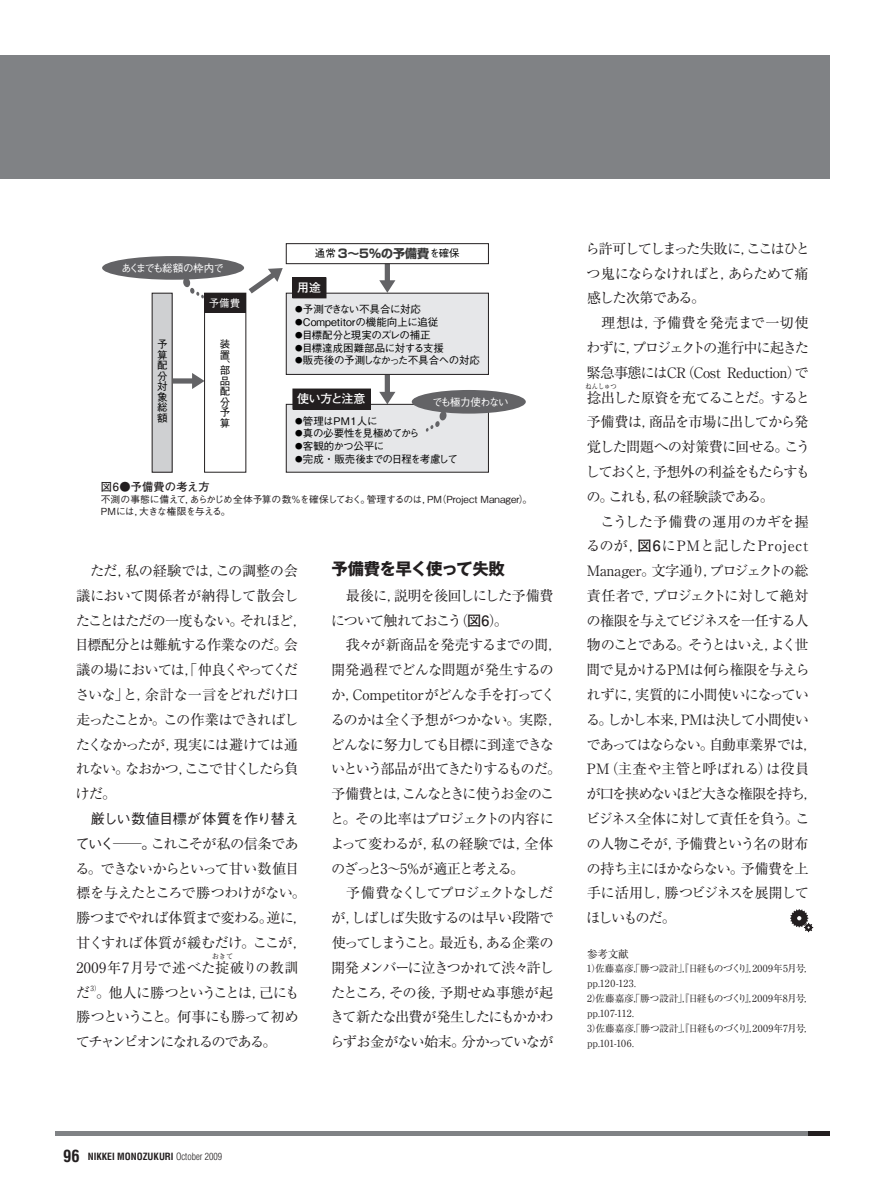
<style>
.page{position:relative;width:885px;height:1191px;background:#fff}
.page>*{position:absolute;margin:0;border:0;box-sizing:border-box;transform-origin:0 0}
.t1{font:700 16.5px "Gothic MB101 Pro";letter-spacing:-.04em;color:#231f20}
.t2{font:14.25px/24.8px "Ryumin Pro";letter-spacing:-.065em;color:#231f20}
.t3{font:500 14.25px "Gothic BBB Pro";letter-spacing:-.04em;color:#231f20}
.t4{font:700 12px "Shin Go Pro";color:#383838}
.t5{font:700 12px "Futo Go B101 Pro";letter-spacing:-.035em;color:#fff}
.t6{font:700 11.25px "Futo Go B101 Pro";letter-spacing:.01em;color:#231f20}
.t7{font:500 10.5px/10.5px "Gothic BBB Pro";letter-spacing:-.03em;color:#000;text-align:justify}
.t8{font:500 10.5px "Gothic BBB Pro";color:#000}
.t9{font:500 10.5px "Gothic BBB Pro";letter-spacing:-.08em;color:#fff}
.t10{font:500 10.5px "Gothic BBB Pro";letter-spacing:-.11em;color:#000}
.t11{font:500 10.5px "Gothic BBB Pro";letter-spacing:-.05em;color:#000}
.t12{font:500 10.5px "Gothic BBB Pro";letter-spacing:-.065em;color:#000}
.t13{font:10.5px "Ryumin Pro";color:#231f20}
.t14{font:9.75px/15px "Ryumin Pro";letter-spacing:-.015em;color:#231f20}
.t15{font:500 9.75px/12.8px "Gothic BBB Pro";letter-spacing:-.015em;color:#231f20}
.t16{font:700 condensed 9.75px "Helvetica";color:#231f20}
.t17{font:7.2px "Ryumin Pro";color:#231f20;scale:.87 1}
.t18{font:7.2px "Ryumin Pro";color:#231f20}
.s1{font-family:"Gothic BBB Pro";font-weight:500;font-size:10.5px;color:#000}
.s2{font-size:7.5px}
.s3{font-family:"Gothic BBB Pro";font-weight:500}
.s4{font-family:"Futo Go B101 Pro";font-weight:700}
.s5{font-size:16.5px}
.s6{font-weight:300}
</style>
<div class="page">
<div style="left:0;top:55px;width:829px;height:124px;background:#808285"></div>
<hr style="left:55px;top:1131px;width:774px;height:4px;background:#808285">
<hr style="left:808px;top:1131px;width:21px;height:4px;background:#231f20">
<svg style="left:379px;top:264px;width:16px;height:29px"></svg>
<svg style="left:172px;top:373px;width:32px;height:16px"></svg>
<svg style="left:248px;top:268px;width:35px;height:25px"></svg>
<div style="left:152px;top:293px;width:20px;height:179px;background:#cfd0d2"></div>
<div style="left:204px;top:293px;width:42px;height:179px;border:1px solid #231f20"></div>
<svg style="left:379px;top:375px;width:16px;height:29px"></svg>
<div style="left:286px;top:243px;width:202px;height:21px;border:1px solid #231f20"></div>
<div style="left:286px;top:293px;width:202px;height:81px;background:#e6e7e9"></div>
<div style="left:286px;top:293px;width:202px;height:82px;border:1px solid #231f20"></div>
<svg style="left:183px;top:279px;width:21px;height:19px"></svg>
<div style="left:102px;top:256px;width:142px;height:24px;background:#636366;border-radius:50%"></div>
<div style="left:293px;top:278px;width:33px;height:20px;background:#231f20"></div>
<div style="left:292px;top:277px;width:34px;height:21px;border:1px solid #231f20"></div>
<div style="left:286px;top:404px;width:202px;height:68px;background:#e6e7e9"></div>
<div style="left:286px;top:404px;width:202px;height:68px;border:1px solid #231f20"></div>
<div style="left:293px;top:389px;width:77px;height:20px;background:#231f20"></div>
<div style="left:204px;top:293px;width:42px;height:20px;background:#231f20"></div>
<svg style="left:425px;top:411px;width:22px;height:21px"></svg>
<div style="left:411px;top:390px;width:114px;height:23px;background:#636366;border-radius:50%"></div>
<svg style="left:790px;top:909px;width:23px;height:23px"></svg>
<p class="t9" style="left:121px;top:259px;width:104px">あくまでも総額の枠内で</p>
<p class="t9" style="left:209px;top:294px;width:33px">予備費</p>
<p class="t7" style="left:157px;top:338px;width:12px">予算配分対象総額</p>
<p class="t7" style="left:220px;top:338px;width:12px">装置、</p>
<p class="t7" style="left:220px;top:364px;width:12px">部品配分予算</p>
<p class="t4" style="left:315px;top:244px;width:146px"><span class="s1">通常</span> 3～5％の予備費<span class="s1">を確保</span></p>
<p class="t5" style="left:297px;top:277px;width:25px">用途</p>
<p class="t7" style="left:295px;top:303px;width:127px"><span class="s2">●</span>予測できない不具合に対応</p>
<p class="t8" style="left:295px;top:314px;width:144px"><span class="s2">●</span>Competitorの機能向上に追従</p>
<p class="t11" style="left:295px;top:326px;width:137px"><span class="s2">●</span>目標配分と現実のズレの補正</p>
<p class="t8" style="left:295px;top:339px;width:150px"><span class="s2">●</span>目標達成困難部品に対する支援</p>
<p class="t7" style="left:295px;top:354px;width:186px"><span class="s2">●</span>販売後の予測しなかった不具合への対応</p>
<p class="t5" style="left:297px;top:389px;width:70px">使い方と注意</p>
<p class="t9" style="left:432px;top:393px;width:78px">でも極力使わない</p>
<p class="t7" style="left:295px;top:414px;width:84px"><span class="s2">●</span>管理はPM１人に</p>
<p class="t12" style="left:295px;top:425px;width:126px"><span class="s2">●</span>真の必要性を見極めてから</p>
<p class="t7" style="left:295px;top:439px;width:91px"><span class="s2">●</span>客観的かつ公平に</p>
<p class="t10" style="left:295px;top:450px;width:164px"><span class="s2">●</span>完成・販売後までの日程を考慮して</p>
<p class="t6" style="left:101px;top:477px;width:110px">図6●予備費の考え方</p>
<p class="t15" style="left:101px;top:491px;width:433px">不測の事態に備えて，あらかじめ全体予算の数％を確保しておく。管理するのは，PM（Project Manager）。<br>PMには，大きな権限を与える。</p>
<p class="t2" style="left:75px;top:557px;width:234px">　ただ，私の経験では，この調整の会議において関係者が納得して散会したことはただの一度もない。それほど，目標配分とは難航する作業なのだ。会議の場においては，「仲良くやってくださいな」と，余計な一言をどれだけ口走ったことか。この作業はできればしたくなかったが，現実には避けては通れない。なおかつ，ここで甘くしたら負けだ。</p>
<p class="t3" style="left:91px;top:807px;width:210px">厳しい数値目標が体質を作り替え</p>
<p class="t2" style="left:75px;top:830px;width:233px"><span class="s3">ていく─。</span>これこそが私の信条である。できないからといって甘い数値目標を与えたところで勝つわけがない。勝つまでやれば体質まで変わる。逆に，甘くすれば体質が緩むだけ。ここが，<br>2009年7月号で述べた掟破りの教訓</p>
<p class="t18" style="left:212px;top:951px;width:23px">おきて</p>
<p class="t2" style="left:76px;top:978px;width:225px;text-align:justify">だ <sup>3）</sup>。他人に勝つということは，己にも勝つということ。何事にも勝って初めてチャンピオンになれるのである。</p>
<p class="t1" style="left:331px;top:554px;width:175px">予備費を早く使って失敗</p>
<p class="t2" style="left:330px;top:582px;width:234px">　最後に，説明を後回しにした予備費について触れておこう（<span class="s4">図6</span>）。<br>　我々が新商品を発売するまでの間，開発過程でどんな問題が発生するのか，Competitorがどんな手を打ってくるのかは全く予想がつかない。実際，どんなに努力しても目標に到達できないという部品が出てきたりするものだ。予備費とは，こんなときに使うお金のこと。その比率はプロジェクトの内容によって変わるが，私の経験では，全体のざっと3～5％が適正と考える。<br>　予備費なくしてプロジェクトなしだが，しばしば失敗するのは早い段階で使ってしまうこと。最近も，ある企業の開発メンバーに泣きつかれて渋々許したところ，その後，予期せぬ事態が起きて新たな出費が発生したにもかかわらずお金がない始末。分かっていなが</p>
<p class="t2" style="left:585px;top:235px;width:226px">ら許可してしまった失敗に，ここはひとつ鬼にならなければと，あらためて痛感した次第である。<br>　理想は，予備費を発売まで一切使わずに，プロジェクトの進行中に起きた緊急事態にはCR（Cost Reduction）で捻出した原資を充てることだ。すると</p>
<p class="t17" style="left:585px;top:381px;width:37px">ねんしゅつ</p>
<p class="t2" style="left:585px;top:409px;width:234px">予備費は，商品を市場に出してから発覚した問題への対策費に回せる。こうしておくと，予想外の利益をもたらすもの。これも，私の経験談である。<br>　こうした予備費の運用のカギを握るのが，<span class="s4">図6</span>にPMと記したProject<br>Manager。文字通り，プロジェクトの総責任者で，プロジェクトに対して絶対の権限を与えてビジネスを一任する人物のことである。そうとはいえ，よく世間で見かけるPMは何ら権限を与えられずに，実質的に小間使いになっている。しかし本来，PMは決して小間使いであってはならない。自動車業界では，<br>PM（主査や主管と呼ばれる）は役員が口を挟めないほど大きな権限を持ち，ビジネス全体に対して責任を負う。この人物こそが，予備費という名の財布の持ち主にほかならない。予備費を上手に活用し，勝つビジネスを展開してほしいものだ。</p>
<p class="t13" style="left:587px;top:945px;width:43px">参考文献</p>
<p class="t14" style="left:587px;top:960px;width:228px">1）佐藤嘉彦，「勝つ設計」，『日経ものづくり』，2009年5月号，pp.120-123.<br>2）佐藤嘉彦，「勝つ設計」，『日経ものづくり』，2009年8月号，pp.107-112.<br>3）佐藤嘉彦，「勝つ設計」，『日経ものづくり』，2009年7月号，pp.101-106.</p>
<p class="t16" style="left:63px;top:1150px;width:160px"><span class="s5">96</span> NIKKEI MONOZUKURI <span class="s6">October 2009</span></p>
</div>
